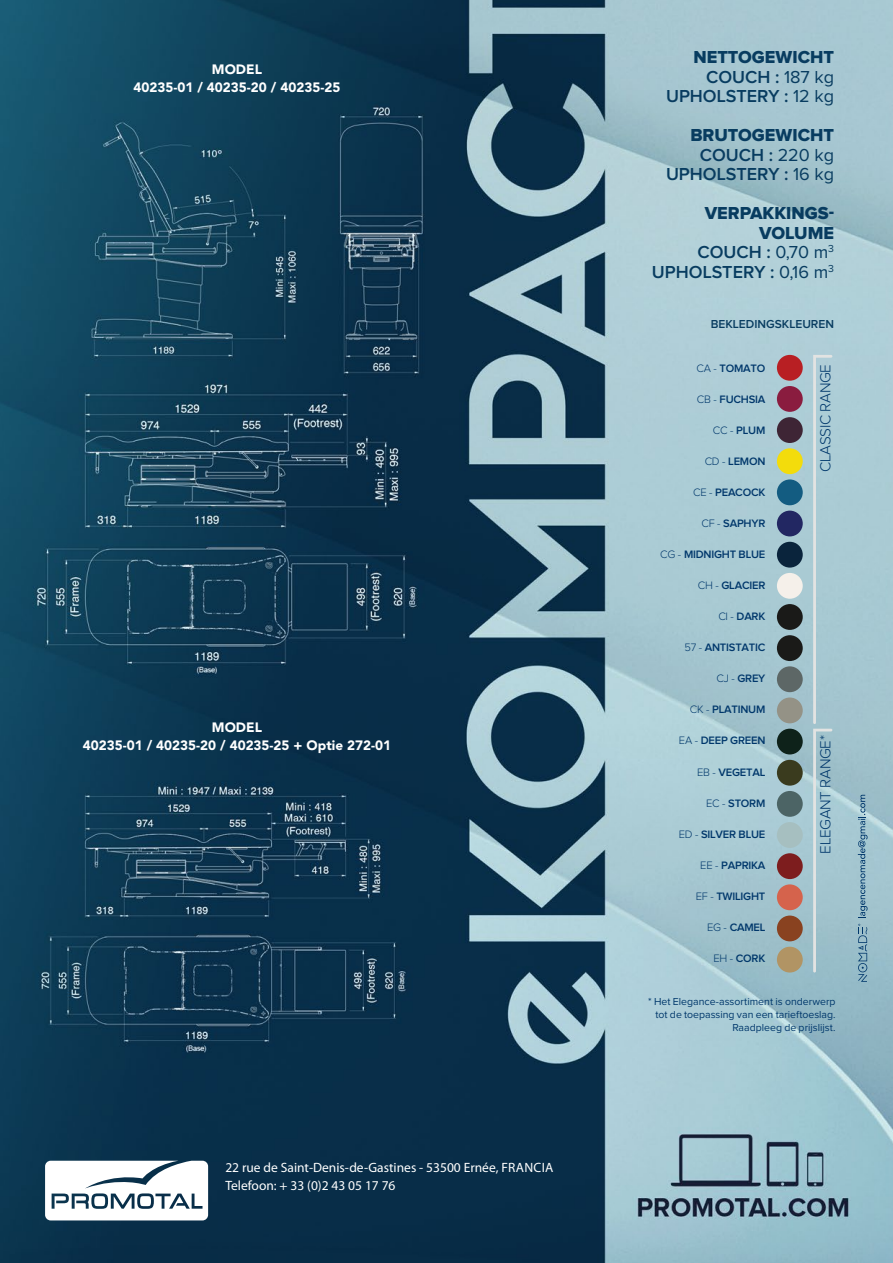
<style>
.page{position:relative;width:893px;height:1263px;background:#fff}
.page>*{position:absolute;margin:0;border:0;box-sizing:border-box;transform-origin:0 0}
.t1{font:600 18px "Proxima Nova";color:#083c60}
.t2{font:18px/19.5px "Proxima Nova Extrabld";color:#083c60;text-align:right}
.t3{font:300 15.15px "Proxima Nova";letter-spacing:-.02em;color:#00376b}
.t4{font:900 13.5px "Avenir LT Std";color:#fff}
.t5{font:13.5px "Myriad Pro";color:#fff}
.t6{font:600 12px "Proxima Nova";color:#083c60}
.t7{font:600 11.25px "Proxima Nova";letter-spacing:-.02em;color:#00376b}
.t8{font:10.5px "Proxima Nova";color:#00376b}
.t9{font:600 9.9px/12.6px "Proxima Nova";letter-spacing:-.02em;color:#00376b;text-align:right}
.s1{font-weight:400}
.s2{font-weight:300}
</style>
<div class="page">
<img style="left:0;top:0;width:893px;height:1263px">
<svg style="left:45px;top:1161px;width:163px;height:59px"></svg>
<svg style="left:858px;top:924px;width:9px;height:58px"></svg>
<svg style="left:858px;top:795px;width:9px;height:123px"></svg>
<svg style="left:813px;top:355px;width:19px;height:617px;background:#afcbd3"></svg>
<div style="left:777px;top:355px;width:26px;height:26px;background:#b81f23;border-radius:50%"></div>
<div style="left:777px;top:386px;width:26px;height:26px;background:#8a1c3f;border-radius:50%"></div>
<div style="left:777px;top:417px;width:26px;height:26px;background:#3e2535;border-radius:50%"></div>
<div style="left:777px;top:448px;width:26px;height:26px;background:#f3dc0c;border-radius:50%"></div>
<div style="left:777px;top:479px;width:26px;height:26px;background:#135c81;border-radius:50%"></div>
<div style="left:777px;top:511px;width:26px;height:25px;background:#222762;border-radius:50%"></div>
<div style="left:777px;top:542px;width:26px;height:26px;background:#0a243c;border-radius:50%"></div>
<div style="left:777px;top:573px;width:26px;height:26px;background:#f5f0ea;border-radius:50%"></div>
<div style="left:777px;top:604px;width:26px;height:26px;background:#1a1a18;border-radius:50%"></div>
<div style="left:777px;top:635px;width:26px;height:26px;background:#1a1a18;border-radius:50%"></div>
<div style="left:777px;top:666px;width:26px;height:26px;background:#5d6766;border-radius:50%"></div>
<div style="left:777px;top:697px;width:26px;height:26px;background:#949286;border-radius:50%"></div>
<div style="left:777px;top:729px;width:26px;height:25px;background:#0e221a;border-radius:50%"></div>
<div style="left:777px;top:760px;width:26px;height:26px;background:#3a3b1e;border-radius:50%"></div>
<div style="left:777px;top:791px;width:26px;height:26px;background:#4c6465;border-radius:50%"></div>
<div style="left:777px;top:822px;width:26px;height:26px;background:#a6bfc0;border-radius:50%"></div>
<div style="left:777px;top:853px;width:26px;height:26px;background:#7d1d1e;border-radius:50%"></div>
<div style="left:777px;top:884px;width:26px;height:26px;background:#d5634c;border-radius:50%"></div>
<div style="left:777px;top:915px;width:26px;height:26px;background:#894220;border-radius:50%"></div>
<div style="left:777px;top:947px;width:26px;height:25px;background:#b19464;border-radius:50%"></div>
<p class="t4" style="left:212px;top:61px;width:51px">MODEL</p>
<p class="t4" style="left:134px;top:79px;width:208px">40235-01 / 40235-20 / 40235-25</p>
<p class="t4" style="left:212px;top:719px;width:51px">MODEL</p>
<p class="t4" style="left:83px;top:737px;width:310px">40235-01 / 40235-20 / 40235-25 + Optie 272-01</p>
<p class="t5" style="left:225px;top:1159px;width:330px">22 rue de Saint-Denis-de-Gastines - 53500 Ernée, FRANCIA</p>
<p class="t5" style="left:225px;top:1177px;width:172px">Telefoon: + 33 (0)2 43 05 17 76</p>
<p class="t2" style="left:693px;top:48px;width:142px">NETTOGEWICHT</p>
<p class="t1" style="left:706px;top:68px;width:129px">COUCH : <span class="s1">187 kg</span></p>
<p class="t1" style="left:666px;top:88px;width:170px">UPHOLSTERY : <span class="s1">12 kg</span></p>
<p class="t2" style="left:690px;top:126px;width:145px">BRUTOGEWICHT</p>
<p class="t1" style="left:700px;top:146px;width:136px">COUCH : <span class="s1">220 kg</span></p>
<p class="t1" style="left:666px;top:166px;width:170px">UPHOLSTERY : <span class="s1">16 kg</span></p>
<p class="t2" style="left:705px;top:204px;width:131px">VERPAKKINGS-<br>VOLUME</p>
<p class="t1" style="left:697px;top:244px;width:138px">COUCH : <span class="s1">0,70 m</span><sup>3</sup></p>
<p class="t1" style="left:652px;top:263px;width:184px">UPHOLSTERY : <span class="s1">0,16 m</span><sup>3</sup></p>
<p class="t6" style="left:711px;top:319px;width:125px">BEKLEDINGSKLEUREN</p>
<p class="t7" style="left:697px;top:363px;width:70px"><span class="s2">CA -</span> TOMATO</p>
<p class="t7" style="left:697px;top:394px;width:70px"><span class="s2">CB -</span> FUCHSIA</p>
<p class="t7" style="left:713px;top:425px;width:54px"><span class="s2">CC -</span> PLUM</p>
<p class="t7" style="left:705px;top:456px;width:62px"><span class="s2">CD -</span> LEMON</p>
<p class="t7" style="left:693px;top:487px;width:74px"><span class="s2">CE -</span> PEACOCK</p>
<p class="t7" style="left:701px;top:518px;width:65px"><span class="s2">CF -</span> SAPHYR</p>
<p class="t7" style="left:660px;top:549px;width:107px"><span class="s2">CG -</span> MIDNIGHT BLUE</p>
<p class="t7" style="left:698px;top:580px;width:69px"><span class="s2">CH -</span> GLACIER</p>
<p class="t7" style="left:718px;top:611px;width:49px"><span class="s2">CI -</span> DARK</p>
<p class="t7" style="left:684px;top:642px;width:82px"><span class="s2">57 -</span> ANTISTATIC</p>
<p class="t7" style="left:716px;top:673px;width:51px"><span class="s2">CJ -</span> GREY</p>
<p class="t7" style="left:690px;top:704px;width:77px"><span class="s2">CK -</span> PLATINUM</p>
<p class="t7" style="left:679px;top:735px;width:88px"><span class="s2">EA -</span> DEEP GREEN</p>
<p class="t7" style="left:697px;top:767px;width:70px"><span class="s2">EB -</span> VEGETAL</p>
<p class="t7" style="left:706px;top:798px;width:61px"><span class="s2">EC -</span> STORM</p>
<p class="t7" style="left:679px;top:829px;width:88px"><span class="s2">ED -</span> SILVER BLUE</p>
<p class="t7" style="left:700px;top:860px;width:67px"><span class="s2">EE -</span> PAPRIKA</p>
<p class="t7" style="left:696px;top:891px;width:71px"><span class="s2">EF -</span> TWILIGHT</p>
<p class="t7" style="left:707px;top:922px;width:60px"><span class="s2">EG -</span> CAMEL</p>
<p class="t7" style="left:713px;top:953px;width:53px"><span class="s2">EH -</span> CORK</p>
<p class="t3" style="left:818px;top:472px;width:109px;rotate:-90deg">CLASSIC RANGE</p>
<p class="t3" style="left:818px;top:853px;width:120px;rotate:-90deg">ELEGANT RANGE*</p>
<p class="t9" style="left:672px;top:992px;width:160px">* The Elegance range is subject to the application of a price supplement.<br>Please refer to the price list.</p>
<p class="t8" style="left:648px;top:997px;width:189px">* Het Elegance-assortiment is onderwerp</p>
<p class="t8" style="left:656px;top:1010px;width:182px">tot de toepassing van een tarieftoeslag.</p>
<p class="t8" style="left:732px;top:1022px;width:105px">Raadpleeg de prijslijst.</p>
</div>
